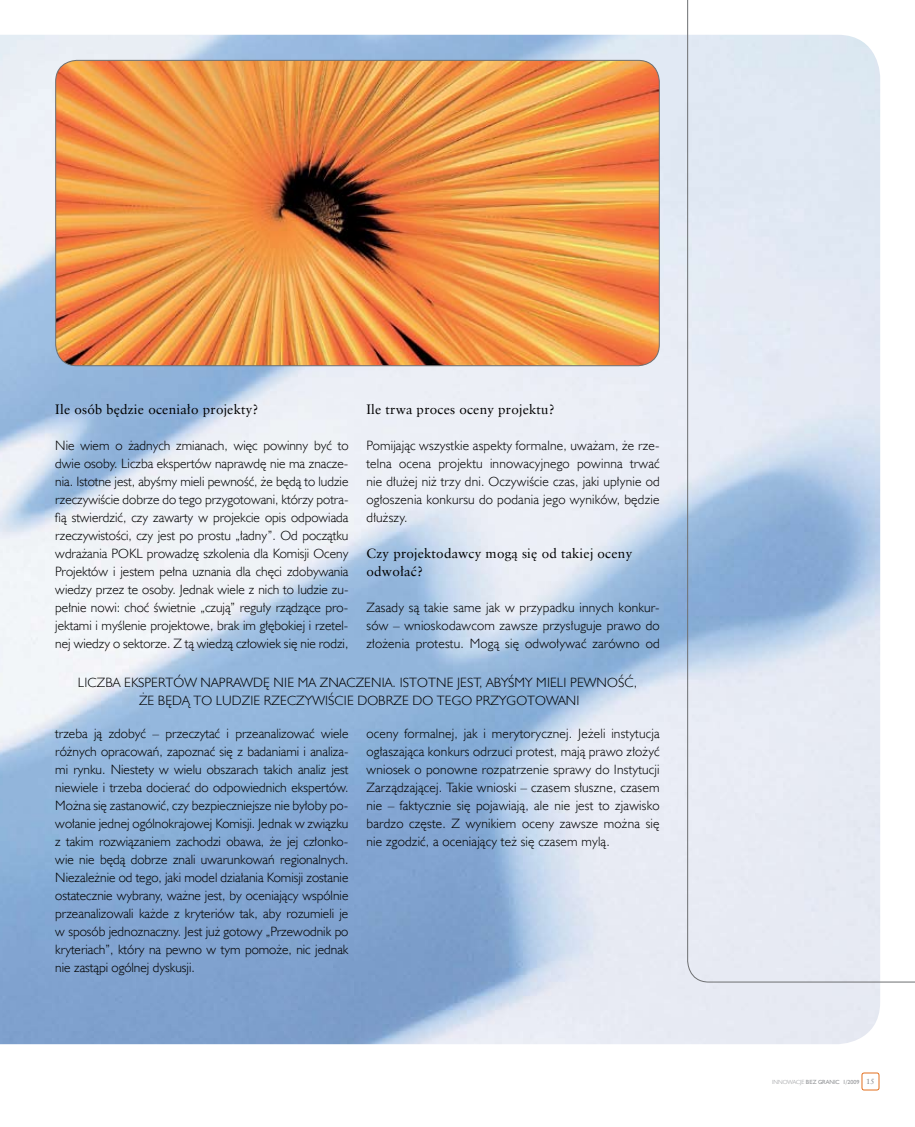
<style>
.page{position:relative;width:915px;height:1127px;background:#fff}
.page>*{position:absolute;margin:0;border:0;box-sizing:border-box;transform-origin:0 0}
.t1{font:13.5px/18px "Humanst 521 Lt EU";letter-spacing:.015em;color:#000;text-align:justify}
.t2{font:13.5px/18px "Class Garmnd EU";letter-spacing:.015em;color:#000}
.t3{font:6px "Humanst 521 EU";color:#939598}
.s1{font-family:"Humanst 521 Lt EU"}
.s2{font-family:"Class Garmnd EU";font-size:7.5px;color:#808285}
</style>
<div class="page">
<svg style="left:687px;top:0;width:227px;height:982px"></svg>
<div style="left:861px;top:1073px;width:17px;height:17px;border:1px solid #e36f1e;border-radius:2px"></div>
<img style="left:56px;top:60px;width:603px;height:306px">
<p class="t2" style="left:55px;top:400px;width:205px">Ile osób będzie oceniało projekty?</p>
<p class="t1" style="left:55px;top:436px;width:294px">Nie wiem o żadnych zmianach, więc powinny być to dwie osoby. Liczba ekspertów naprawdę nie ma znacze&shy;nia. Istotne jest, abyśmy mieli pewność, że będą to ludzie rzeczywiście dobrze do tego przygotowani, którzy potra&shy;fią stwierdzić, czy zawarty w projekcie opis odpowiada rzeczywistości, czy jest po prostu „ładny”. Od początku wdrażania POKL prowadzę szkolenia dla Komisji Oceny Projektów i jestem pełna uznania dla chęci zdobywania wiedzy przez te osoby. Jednak wiele z nich to ludzie zu&shy;pełnie nowi: choć świetnie „czują” reguły rządzące pro&shy;jektami i myślenie projektowe, brak im głębokiej i rzetel&shy;nej wiedzy o sektorze. Z tą wiedzą człowiek się nie rodzi,</p>
<p class="t2" style="left:366px;top:400px;width:190px">Ile trwa proces oceny projektu?</p>
<p class="t1" style="left:366px;top:436px;width:294px">Pomijając wszystkie aspekty formalne, uważam, że rze&shy;telna ocena projektu innowacyjnego powinna trwać nie dłużej niż trzy dni. Oczywiście czas, jaki upłynie od ogłoszenia konkursu do podania jego wyników, będzie dłuższy.</p>
<p class="t2" style="left:366px;top:544px;width:267px">Czy projektodawcy mogą się od takiej oceny odwołać?</p>
<p class="t1" style="left:366px;top:598px;width:294px">Zasady są takie same jak w przypadku innych konkur&shy;sów – wnioskodawcom zawsze przysługuje prawo do złożenia protestu. M ogą się odwoływać zarówno od</p>
<p class="t1" style="left:78px;top:673px;width:203px">Liczba ekspertów naprawdę nie</p>
<p class="t1" style="left:297px;top:673px;width:255px">ma znaczenia. Istotne jest, abyśmy mieli</p>
<p class="t1" style="left:570px;top:673px;width:11px">pewno</p>
<p class="t1" style="left:618px;top:673px;width:21px">ść,</p>
<p class="t1" style="left:139px;top:691px;width:238px">że będą to ludzie rzeczywi ście dobr</p>
<p class="t1" style="left:393px;top:691px;width:61px">ze do tego</p>
<p class="t1" style="left:475px;top:691px;width:34px">przygo</p>
<p class="t1" style="left:527px;top:691px;width:46px">towani</p>
<p class="t1" style="left:55px;top:724px;width:295px">trzeba ją zdobyć – przeczytać i przeanalizować wiele różnych opracowań, zapoznać się z badaniami i analiza&shy;mi rynku. Niestety w wielu obszarach takich analiz jest niewiele i trzeba docierać do odpowiednich ekspertów.<br>M ożna się zastanowić, czy bezpieczniejsze nie byłoby po&shy;wołanie jednej ogólnokrajowej Komisji. Jednak w związku z takim rozwiązaniem zachodzi obawa, że jej członko&shy;wie nie będą dobrze znali uwarunkowań regionalnych.<br>Niezależnie od tego, jaki model działania Komisji zostanie ostatecznie wybrany, ważne jest, by oceniający wspólnie przeanalizowali każde z kryteriów tak, aby rozumieli je w sposób jednoznaczny. Jest już gotowy „Przewodnik po kryteriach”, który na pewno w tym pomoże, nic jednak nie zastąpi ogólnej dyskusji.</p>
<p class="t1" style="left:366px;top:724px;width:294px">oceny formalnej, jak i merytorycznej. Jeżeli instytucja ogłaszająca konkurs odrzuci protest, mają prawo złożyć wniosek o ponowne rozpatrzenie sprawy do Instytucji Zarządzającej. Takie wnioski – czasem słuszne, czasem nie – faktycznie się pojawiają, ale nie jest to zjawisko bardzo częste. Z wynikiem oceny zawsze można się nie zgodzić, a oceniający też się czasem mylą.</p>
<p class="t3" style="left:771px;top:1078px;width:104px"><span class="s1">i nnowacje</span> BEZ G RANIC 1/2009 <span class="s2">15</span></p>
</div>
